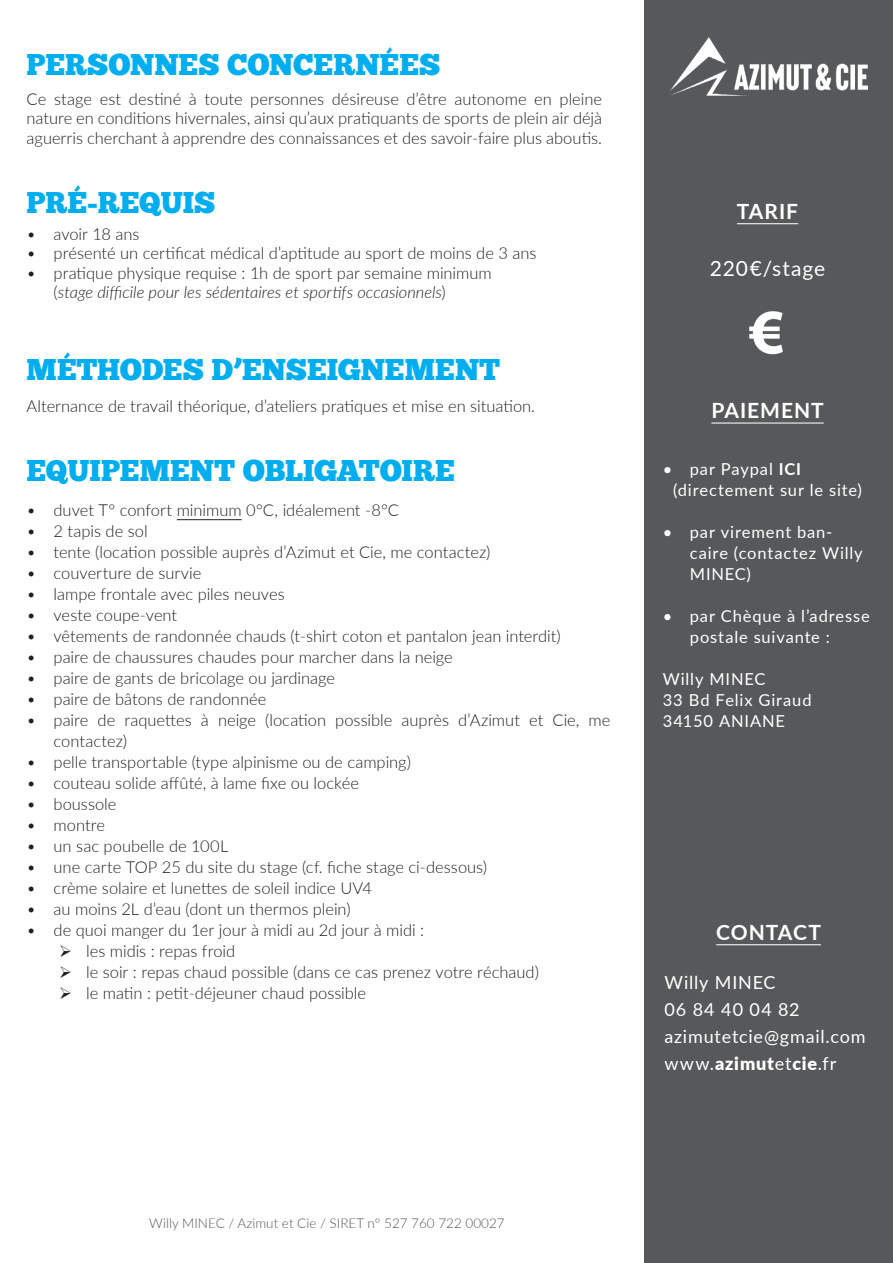
<style>
.page{position:relative;width:893px;height:1263px;background:#fff}
.page>*{position:absolute;margin:0;border:0;box-sizing:border-box;transform-origin:0 0}
.Title_01{font:30px "Chunk Five";letter-spacing:-.005em;color:#00aeef}
.t1{font:700 21px "Lato";letter-spacing:.045em;color:#fff}
.t2{font:21px "Lato";letter-spacing:.045em;color:#fff}
.t3{font:18px "Lato";letter-spacing:.045em;color:#fff}
.Description{font:300 16.5px/19.5px "Lato";color:#231f20}
.t4{font:16.5px/21px "Lato";letter-spacing:.05em;color:#fff}
.Description-2{font:italic 300 16.5px "Lato";color:#231f20}
.t5{font:300 13.5px "Lato";color:#57585a}
.s1{font-style:normal}
.s2{font-weight:700}
.s3{font-weight:900}
</style>
<div class="page">
<div style="left:644px;top:0;width:249px;height:1263px;background:#57585a"></div>
<hr style="left:716px;top:944px;width:105px;height:1px;background:#fff">
<hr style="left:177px;top:519px;width:65px;height:1px;background:#231f20">
<img style="left:749px;top:311px;width:34px;height:44px">
<hr style="left:737px;top:223px;width:61px;height:1px;background:#fff">
<hr style="left:711px;top:422px;width:113px;height:2px;background:#fff">
<img style="left:670px;top:38px;width:197px;height:58px">
<p class="Title_01" style="left:27px;top:47px;width:415px">PERSONNES CONCERNÉES</p>
<p class="Description" style="left:27px;top:89px;width:577px;text-align:justify">Ce stage est destiné à toute personnes désireuse d’être autonome en pleine nature en conditions hivernales, ainsi qu’aux pratiquants de sports de plein air déjà aguerris cherchant à apprendre des connaissances et des savoir-faire plus aboutis.</p>
<p class="Title_01" style="left:27px;top:185px;width:190px">PRÉ-REQUIS</p>
<p class="Description" style="left:27px;top:223px;width:114px">• avoir 18 ans</p>
<p class="Description" style="left:27px;top:243px;width:511px">• présenté un certificat médical d’aptitude au sport de moins de 3 ans</p>
<p class="Description" style="left:27px;top:262px;width:467px">• pratique physique requise : 1h de sport par semaine minimum</p>
<p class="Description-2" style="left:53px;top:281px;width:394px"><span class="s1">(</span>stage difficile pour les sédentaires et sportifs occasionnels<span class="s1">)</span></p>
<p class="Title_01" style="left:27px;top:351px;width:475px">MÉTHODES D’ENSEIGNEMENT</p>
<p class="Description" style="left:27px;top:396px;width:510px">Alternance de travail théorique, d’ateliers pratiques et mise en situation.</p>
<p class="Title_01" style="left:27px;top:453px;width:430px">EQUIPEMENT OBLIGATOIRE</p>
<p class="Description" style="left:27px;top:499px;width:374px">• duvet T° confort minimum 0°C, idéalement -8°C</p>
<p class="Description" style="left:27px;top:520px;width:123px">• 2 tapis de sol</p>
<p class="Description" style="left:27px;top:541px;width:465px">• tente (location possible auprès d’Azimut et Cie, me contactez)</p>
<p class="Description" style="left:27px;top:562px;width:176px">• couverture de survie</p>
<p class="Description" style="left:27px;top:583px;width:260px">• lampe frontale avec piles neuves</p>
<p class="Description" style="left:27px;top:604px;width:152px">• veste coupe-vent</p>
<p class="Description" style="left:27px;top:625px;width:536px">• vêtements de randonnée chauds (t-shirt coton et pantalon jean interdit)</p>
<p class="Description" style="left:27px;top:646px;width:428px">• paire de chaussures chaudes pour marcher dans la neige</p>
<p class="Description" style="left:27px;top:667px;width:310px">• paire de gants de bricolage ou jardinage</p>
<p class="Description" style="left:27px;top:688px;width:241px">• paire de bâtons de randonnée</p>
<p class="Description" style="left:54px;top:709px;width:558px;line-height:21px;text-indent:-27px">• paire de raquettes à neige (location possible auprès d’Azimut et Cie, me contactez)</p>
<p class="Description" style="left:27px;top:751px;width:386px">• pelle transportable (type alpinisme ou de camping)</p>
<p class="Description" style="left:27px;top:772px;width:334px">• couteau solide affûté, à lame fixe ou lockée</p>
<p class="Description" style="left:27px;top:793px;width:91px">• boussole</p>
<p class="Description" style="left:27px;top:814px;width:80px">• montre</p>
<p class="Description" style="left:27px;top:835px;width:203px">• un sac poubelle de 100L</p>
<p class="Description" style="left:27px;top:856px;width:462px">• une carte TOP 25 du site du stage (cf. fiche stage ci-dessous)</p>
<p class="Description" style="left:27px;top:877px;width:347px">• crème solaire et lunettes de soleil indice UV4</p>
<p class="Description" style="left:27px;top:898px;width:326px">• au moins 2L d’eau (dont un thermos plein)</p>
<p class="Description" style="left:27px;top:919px;width:399px">• de quoi manger du 1er jour à midi au 2d jour à midi :</p>
<p class="Description" style="left:86px;top:940px;width:151px">les midis : repas froid</p>
<p class="Description" style="left:86px;top:961px;width:454px">le soir : repas chaud possible (dans ce cas prenez votre réchaud)</p>
<p class="Description" style="left:86px;top:982px;width:282px">le matin : petit-déjeuner chaud possible</p>
<p class="t1" style="left:737px;top:196px;width:63px">TARIF</p>
<p class="t2" style="left:710px;top:254px;width:117px">220€/stage</p>
<p class="t1" style="left:711px;top:395px;width:114px">PAIEMENT</p>
<p class="t4" style="left:663px;top:458px;width:140px">• par Paypal <span class="s2">ICI</span></p>
<p class="t4" style="left:673px;top:479px;width:190px">(directement sur le site)</p>
<p class="t4" style="left:690px;top:521px;width:174px;text-indent:-27px">• par virement ban&shy;caire (contactez Willy<br>MINEC)</p>
<p class="t4" style="left:690px;top:605px;width:181px;text-indent:-27px">• par Chèque à l’adresse postale suivante :</p>
<p class="t4" style="left:663px;top:668px;width:104px">Willy MINEC</p>
<p class="t4" style="left:663px;top:689px;width:150px">33 Bd Felix Giraud</p>
<p class="t4" style="left:663px;top:710px;width:124px">34150 ANIANE</p>
<p class="t1" style="left:716px;top:917px;width:106px">CONTACT</p>
<p class="t3" style="left:664px;top:969px;width:113px">Willy MINEC</p>
<p class="t3" style="left:664px;top:996px;width:137px">06 84 40 04 82</p>
<p class="t3" style="left:664px;top:1023px;width:203px">azimutetcie@gmail.com</p>
<p class="t3" style="left:664px;top:1050px;width:173px">www.<span class="s3">azimut</span>et<span class="s3">cie</span>.fr</p>
<p class="t5" style="left:149px;top:1213px;width:357px">Willy MINEC / Azimut et Cie / SIRET n° 527 760 722 00027</p>
</div>
